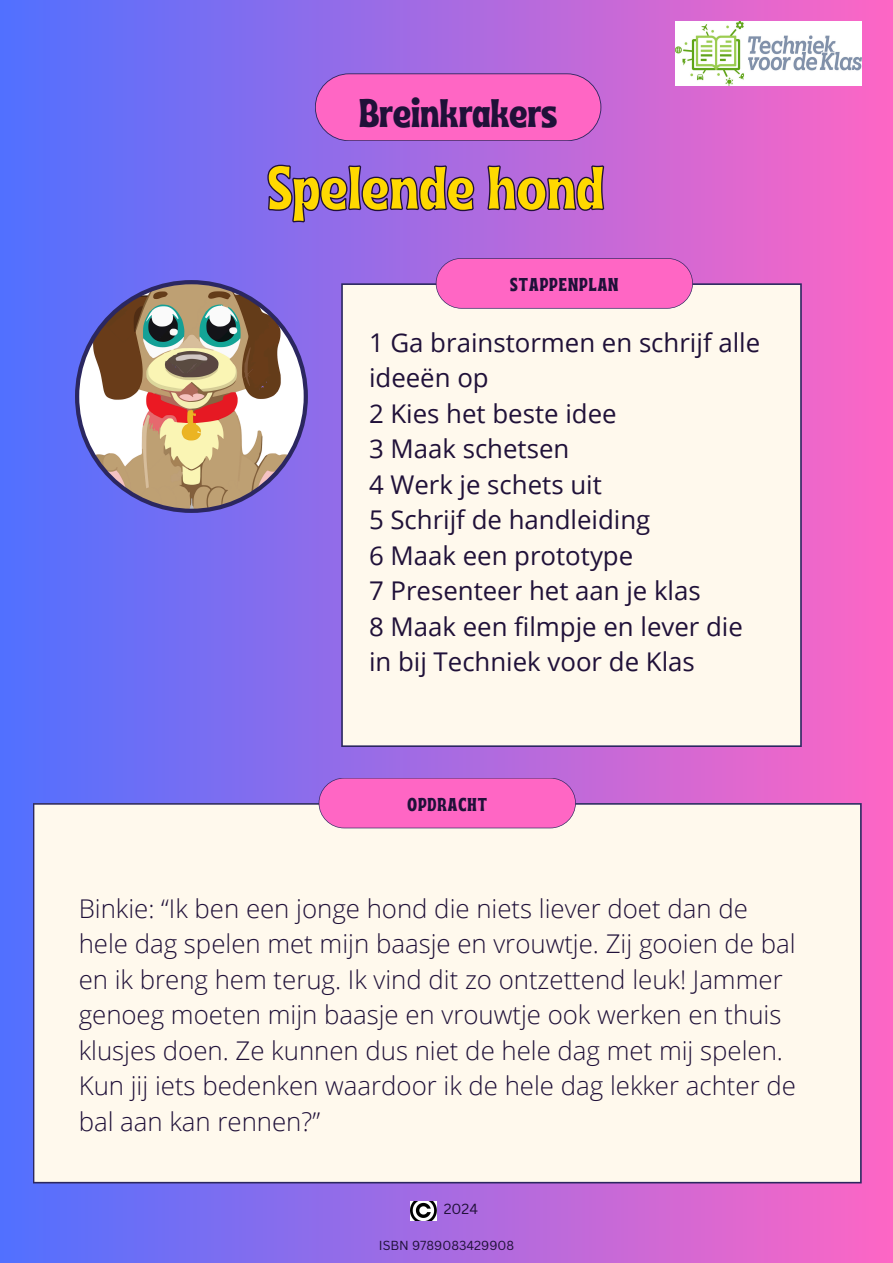
<style>
.page{position:relative;width:893px;height:1263px;background:#fff}
.page>*{position:absolute;margin:0;border:0;box-sizing:border-box;transform-origin:0 0}
.t1{font:61.35px "Ayr Tropika Island Int";color:#ffd900}
.t2{font:39.83px "Ayr Tropika Island Int";color:#201139}
.t3{font:300 25.8px/35.5px "Open Sans";color:#201139}
.t4{font:25.8px/35.5px "Open Sans";color:#201139}
.t5{font:18.6px "Ayr Tropika Island Int";letter-spacing:.055em;color:#201139}
.t6{font:14.25px "Canva Sans";color:#201139}
.t7{font:12.75px "Canva Sans";color:#201139}
</style>
<div class="page">
<div style="left:0;top:0;width:893px;height:1263px;background:linear-gradient(to right,#5170ff,#fe66c4)"></div>
<div style="left:341px;top:283px;width:461px;height:464px;background:#fff9ed"></div>
<div style="left:33px;top:803px;width:828px;height:380px;background:#fff9ed"></div>
<svg style="left:319px;top:778px;width:257px;height:50px;background:#f867c3"></svg>
<svg style="left:315px;top:73px;width:286px;height:68px;background:#f464c2"></svg>
<svg style="left:75px;top:280px;width:233px;height:233px"></svg>
<img style="left:675px;top:22px;width:186px;height:64px">
<img style="left:411px;top:1201px;width:25px;height:19px">
<svg style="left:436px;top:258px;width:257px;height:51px;background:#f768c2"></svg>
<svg style="left:267px;top:164px;width:337px;height:59px;background:#935ecb"></svg>
<p class="t2" style="left:359px;top:75px;width:199px">Breinkrakers</p>
<h1 class="t1" style="left:267px;top:129px;width:338px">Spelende hond</h1>
<h4 class="t5" style="left:510px;top:267px;width:110px">STAPPENPLAN</h4>
<h5 class="t4" style="left:369px;top:324px;width:393px">1 Ga brainstormen en schrijf alle ideeën op<br>2 Kies het beste idee<br>3 Maak schetsen<br>4 Werk je schets uit<br>5 Schrijf de handleiding<br>6 Maak een prototype<br>7 Presenteer het aan je klas<br>8 Maak een filmpje en lever die in bij Techniek voor de Klas</h5>
<h2 class="t5" style="left:407px;top:787px;width:81px">OPDRACHT</h2>
<h3 class="t3" style="left:79px;top:890px;width:719px">Binkie: “Ik ben een jonge hond die niets liever doet dan de hele dag spelen met mijn baasje en vrouwtje. Zij gooien de bal en ik breng hem terug. Ik vind dit zo ontzettend leuk! Jammer genoeg moeten mijn baasje en vrouwtje ook werken en thuis klusjes doen. Ze kunnen dus niet de hele dag met mij spelen.<br>Kun jij iets bedenken waardoor ik de hele dag lekker achter de bal aan kan rennen?”</h3>
<h3 class="t6" style="left:444px;top:1199px;width:36px">2024</h3>
<p class="t7" style="left:379px;top:1237px;width:137px">ISBN 9789083429908</p>
</div>
